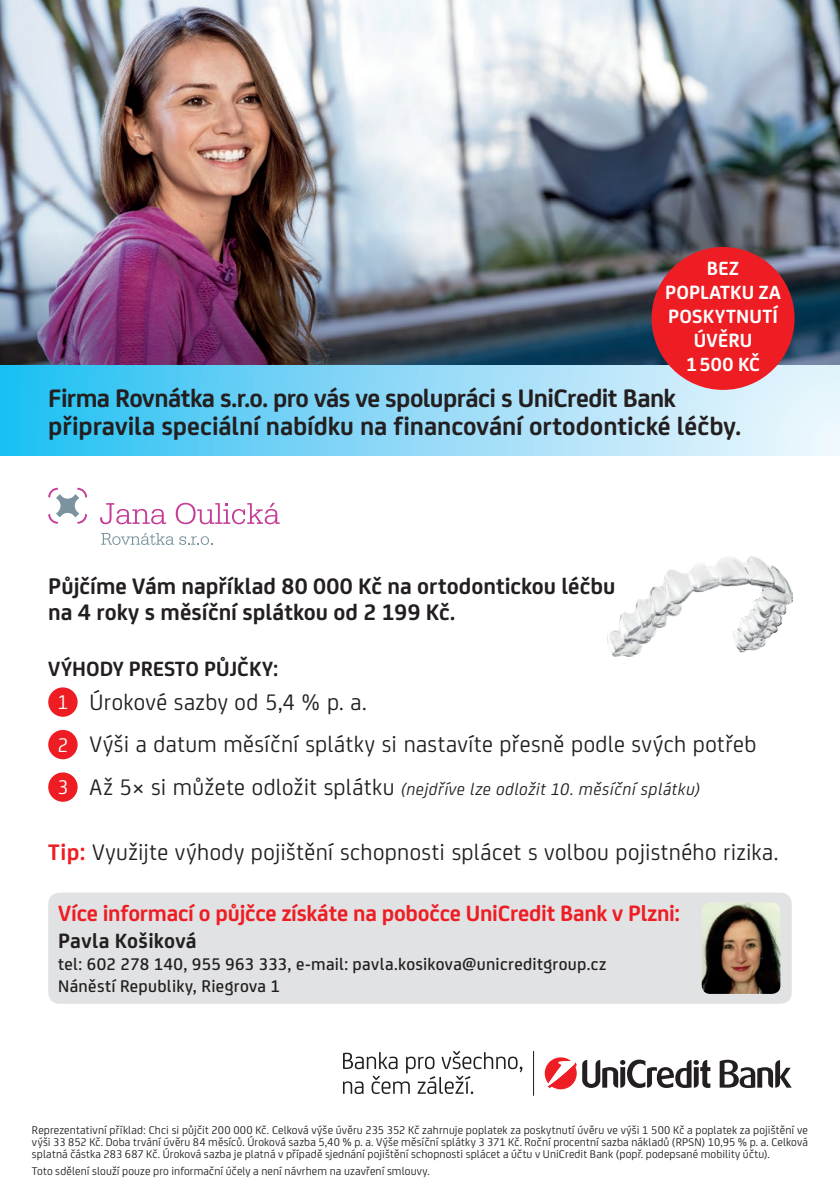
<style>
.page{position:relative;width:840px;height:1191px;background:#fff}
.page>*{position:absolute;margin:0;border:0;box-sizing:border-box;transform-origin:0 0}
.t1{font:700 27px/28px "Uni Credit";letter-spacing:-.005em;color:#231f20}
.t2{font:24px/42.6px "Uni Credit";letter-spacing:.015em;color:#231f20}
.t3{font:700 24px/26px "Uni Credit";color:#231f20}
.t4{font:700 23.6px "Uni Credit";letter-spacing:-.01em;color:#ee1d23}
.t5{font:700 22px "Uni Credit";color:#231f20}
.t6{font:700 20.4px/24px "Uni Credit";letter-spacing:.01em;color:#fff;text-align:center}
.t7{font:500 18px/22px "Uni Credit";letter-spacing:.015em;color:#231f20}
.t8{font:italic 18px "Uni Credit";letter-spacing:.025em;color:#231f20}
.t9{font:12px/12px "Uni Credit";letter-spacing:.01em;color:#231f20;text-align:justify}
.s1{font-size:21.2px;color:#fff}
.s2{font-style:normal;font-size:21.2px;color:#fff}
.s3{font-style:normal;font-size:24px}
.s4{font-weight:700;color:#ee1d23}
</style>
<div class="page">
<img style="left:0;top:0;width:839px;height:229px">
<img style="left:0;top:229px;width:839px;height:136px">
<div style="left:0;top:365px;width:839px;height:91px;background:linear-gradient(to right,#25bff3,#f6f6fc)"></div>
<div style="left:48px;top:892px;width:743px;height:111px;background:#e1e2e4;border-radius:11px"></div>
<img style="left:701px;top:902px;width:79px;height:92px">
<div style="left:48px;top:687px;width:30px;height:29px;background:#ee1d23;border-radius:50%"></div>
<div style="left:48px;top:730px;width:30px;height:29px;background:#ee1d23;border-radius:50%"></div>
<div style="left:48px;top:772px;width:30px;height:30px;background:#ee1d23;border-radius:50%"></div>
<div style="left:651px;top:247px;width:143px;height:143px;background:#ee1d23;border-radius:50%"></div>
<svg style="left:100px;top:503px;width:66px;height:21px"></svg>
<svg style="left:176px;top:503px;width:103px;height:21px"></svg>
<svg style="left:101px;top:533px;width:111px;height:12px"></svg>
<svg style="left:48px;top:488px;width:39px;height:36px"></svg>
<img style="left:607px;top:556px;width:185px;height:100px">
<svg style="left:544px;top:1057px;width:32px;height:32px"></svg>
<svg style="left:582px;top:1059px;width:128px;height:29px"></svg>
<svg style="left:719px;top:1059px;width:72px;height:29px"></svg>
<svg style="left:343px;top:1051px;width:179px;height:43px"></svg>
<hr style="left:532px;top:1051px;width:1px;height:44px;background:#231f20">
<h3 class="t6" style="left:665px;top:254px;width:117px">BEZ<br>POPLATKU ZA<br>POSKYTNUTÍ<br>ÚVĚRU<br>1500 KČ</h3>
<h1 class="t1" style="left:48px;top:382px;width:694px">Firma Rovnátka s.r.o. pro vás ve spolupráci s UniCredit Bank připravila speciální nabídku na financování ortodontické léčby.</h1>
<h2 class="t3" style="left:48px;top:571px;width:568px">Půjčíme Vám například 80 000 Kč na ortodontickou léčbu na 4 roky s měsíční splátkou od 2 199 Kč.</h2>
<h3 class="t5" style="left:48px;top:652px;width:231px">VÝHODY PRESTO PŮJČKY:</h3>
<h2 class="t2" style="left:57px;top:679px;width:700px"><span class="s1">1</span> Úrokové sazby od 5,4 % p. a.<br><span class="s1">2</span> Výši a datum měsíční splátky si nastavíte přesně podle svých potřeb</h2>
<h3 class="t8" style="left:57px;top:776px;width:644px"><span class="s2">3</span> <span class="s3">Až 5× si můžete odložit splátku</span> (nejdříve lze odložit 10. měsíční splátku)</h3>
<h2 class="t2" style="left:48px;top:829px;width:731px"><span class="s4">Tip:</span> Využijte výhody pojištění schopnosti splácet s volbou pojistného rizika.</h2>
<h3 class="t4" style="left:58px;top:895px;width:623px">Více informací o půjčce získáte na pobočce UniCredit Bank v Plzni:</h3>
<h3 class="t5" style="left:58px;top:924px;width:140px">Pavla Košiková</h3>
<h3 class="t7" style="left:58px;top:952px;width:549px">tel: 602 278 140, 955 963 333, e-mail: pavla.kosikova@unicreditgroup.cz<br>Náněstí Republiky, Riegrova 1</h3>
<p class="t9" style="left:32px;top:1123px;width:777px">Reprezentativní příklad: Chci si půjčit 200 000 Kč. Celková výše úvěru 235 352 Kč zahrnuje poplatek za poskytnutí úvěru ve výši 1 500 Kč a poplatek za pojištění ve výši 33 852 Kč. Doba trvání úvěru 84 měsíců. Úroková sazba 5,40 % p. a. Výše měsíční splátky 3 371 Kč. Roční procentní sazba nákladů (RPSN) 10,95 % p. a. Celková splatná částka 283 687 Kč. Úroková sazba je platná v případě sjednání pojištění schopnosti splácet a účtu v UniCredit Bank (popř. podepsané mobility účtu).</p>
<p class="t9" style="left:32px;top:1164px;width:399px">Toto sdělení slouží pouze pro informační účely a není návrhem na uzavření smlouvy.</p>
</div>
